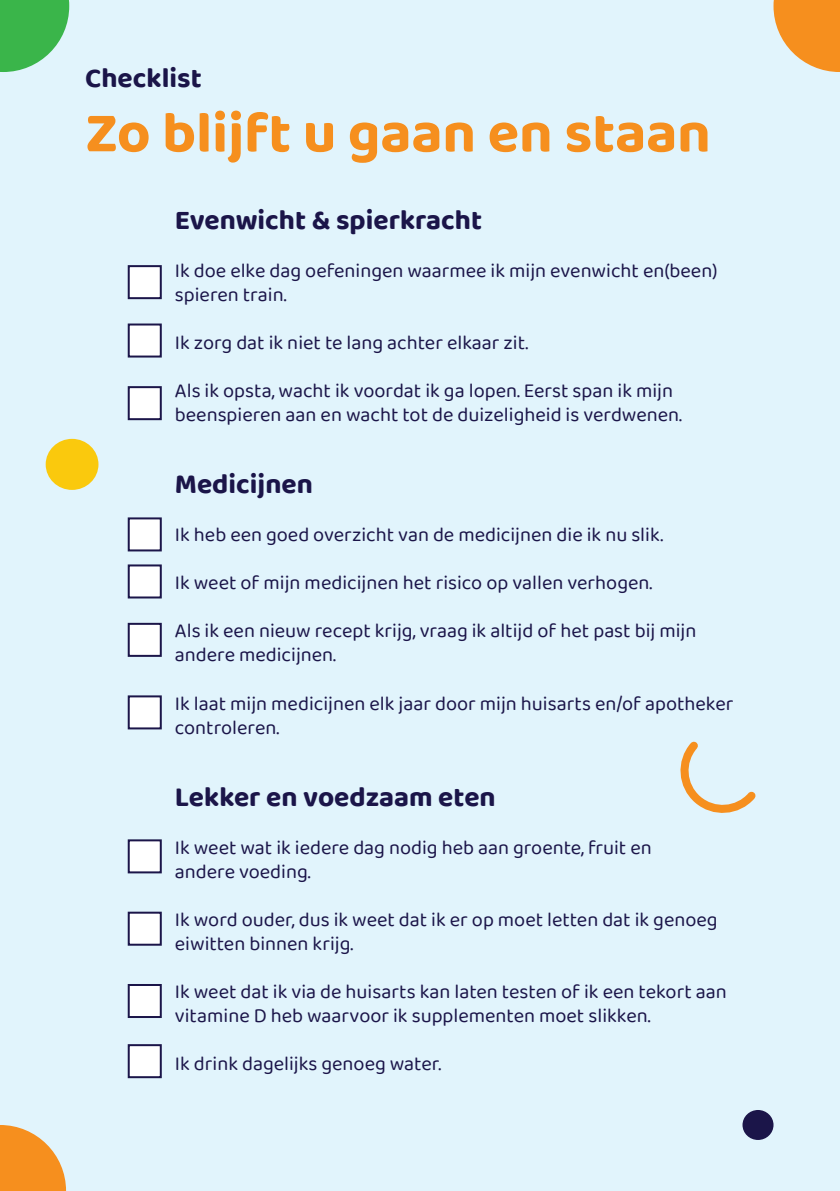
<style>
.page{position:relative;width:840px;height:1191px;background:#fff}
.page>*{position:absolute;margin:0;border:0;box-sizing:border-box;transform-origin:0 0}
.t1{font:700 58px "Baloo 2";color:#f68f1e}
.t2{font:700 28px "Baloo 2";color:#1b1549}
.t3{font:20px/24px "Baloo 2";color:#1b1549}
</style>
<div class="page">
<div style="left:0;top:0;width:839px;height:1191px;background:#e1f4fc"></div>
<svg style="left:0;top:1125px;width:66px;height:66px"></svg>
<svg style="left:0;top:0;width:69px;height:72px"></svg>
<div style="left:46px;top:439px;width:52px;height:51px;background:#fac90d;border-radius:50%"></div>
<svg style="left:773px;top:0;width:66px;height:72px"></svg>
<div style="left:742px;top:1110px;width:31px;height:30px;background:#1b1549;border-radius:50%"></div>
<div style="left:128px;top:265px;width:34px;height:34px;background:#fff;border:2px solid #1b1549"></div>
<div style="left:128px;top:517px;width:34px;height:34px;background:#fff;border:2px solid #1b1549"></div>
<div style="left:128px;top:323px;width:34px;height:34px;background:#fff;border:2px solid #1b1549"></div>
<div style="left:128px;top:564px;width:34px;height:34px;background:#fff;border:2px solid #1b1549"></div>
<div style="left:128px;top:386px;width:34px;height:34px;background:#fff;border:2px solid #1b1549"></div>
<div style="left:128px;top:623px;width:34px;height:34px;background:#fff;border:2px solid #1b1549"></div>
<div style="left:128px;top:695px;width:34px;height:34px;background:#fff;border:2px solid #1b1549"></div>
<div style="left:128px;top:839px;width:34px;height:34px;background:#fff;border:2px solid #1b1549"></div>
<div style="left:128px;top:911px;width:34px;height:34px;background:#fff;border:2px solid #1b1549"></div>
<div style="left:128px;top:984px;width:34px;height:34px;background:#fff;border:2px solid #1b1549"></div>
<div style="left:128px;top:1044px;width:34px;height:34px;background:#fff;border:2px solid #1b1549"></div>
<svg style="left:680px;top:741px;width:76px;height:72px"></svg>
<h2 class="t2" style="left:85px;top:61px;width:118px">Checklist</h2>
<h1 class="t1" style="left:85px;top:97px;width:626px">Zo blijft u gaan en staan</h1>
<h2 class="t2" style="left:175px;top:203px;width:308px">Evenwicht &amp; spierkracht</h2>
<p class="t3" style="left:175px;top:260px;width:543px">Ik doe elke dag oefeningen waarmee ik mijn evenwicht en(been) spieren train.</p>
<p class="t3" style="left:175px;top:332px;width:354px">Ik zorg dat ik niet te lang achter elkaar zit.</p>
<p class="t3" style="left:175px;top:380px;width:508px">Als ik opsta, wacht ik voordat ik ga lopen. Eerst span ik mijn beenspieren aan en wacht tot de duizeligheid is verdwenen.</p>
<h2 class="t2" style="left:175px;top:467px;width:139px">Medicijnen</h2>
<p class="t3" style="left:175px;top:524px;width:489px">Ik heb een goed overzicht van de medicijnen die ik nu slik.</p>
<p class="t3" style="left:175px;top:572px;width:478px">Ik weet of mijn medicijnen het risico op vallen verhogen.</p>
<p class="t3" style="left:175px;top:620px;width:522px">Als ik een nieuw recept krijg, vraag ik altijd of het past bij mijn andere medicijnen.</p>
<p class="t3" style="left:175px;top:692px;width:559px">Ik laat mijn medicijnen elk jaar door mijn huisarts en/of apotheker controleren.</p>
<h2 class="t2" style="left:175px;top:779px;width:322px">Lekker en voedzaam eten</h2>
<p class="t3" style="left:175px;top:836px;width:478px">Ik weet wat ik iedere dag nodig heb aan groente, fruit en andere voeding.</p>
<p class="t3" style="left:175px;top:908px;width:544px">Ik word ouder, dus ik weet dat ik er op moet letten dat ik genoeg eiwitten binnen krijg.</p>
<p class="t3" style="left:175px;top:980px;width:553px">Ik weet dat ik via de huisarts kan laten testen of ik een tekort aan vitamine D heb waarvoor ik supplementen moet slikken.</p>
<p class="t3" style="left:175px;top:1052px;width:268px">Ik drink dagelijks genoeg water.</p>
</div>
